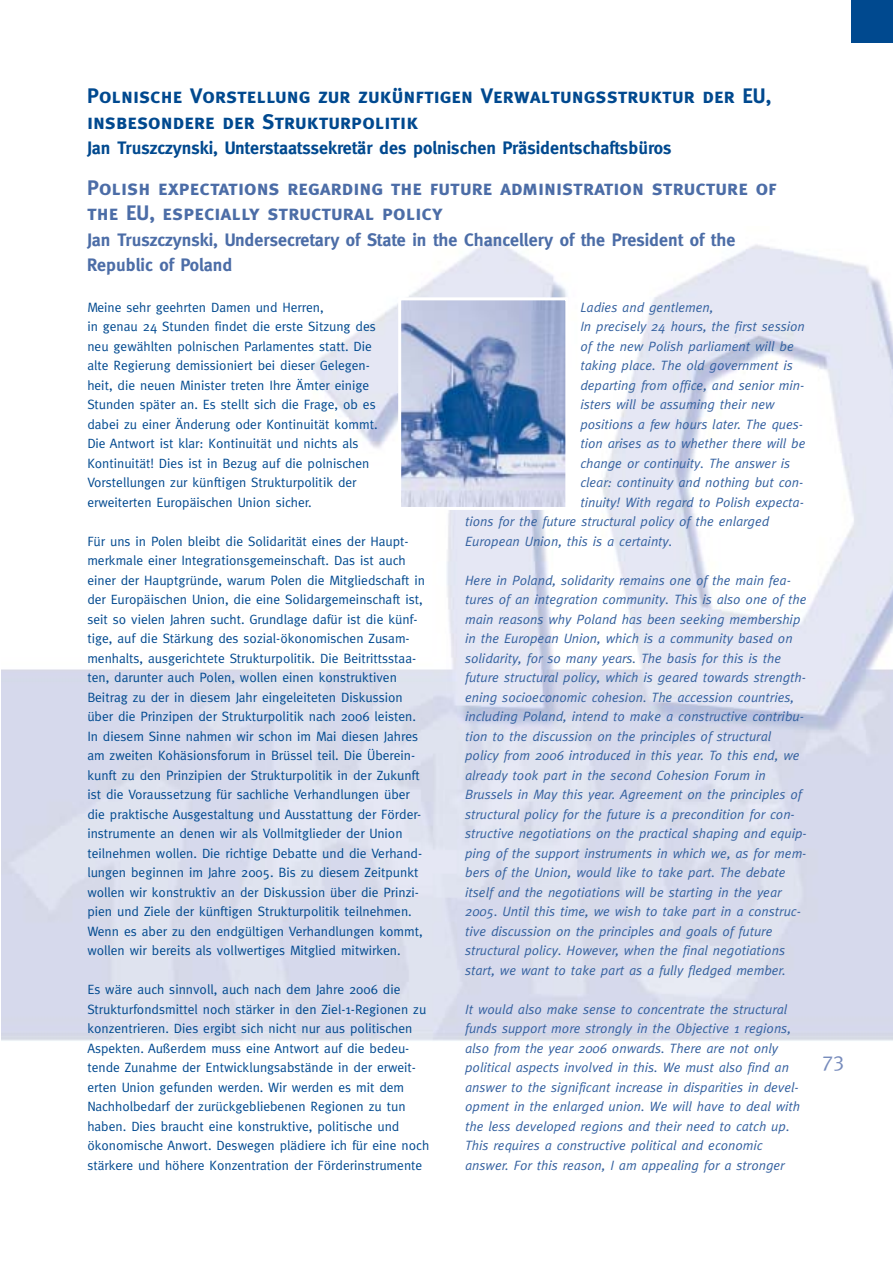
<style>
.page{position:relative;width:893px;height:1263px;background:#fff}
.page>*{position:absolute;margin:0;border:0;box-sizing:border-box;transform-origin:0 0}
.t1{font:21px/25.5px "Meta Bold Caps";color:#4c6da7}
.t2{font:21px/25.5px "Meta Bold Caps";color:#00498f}
.t3{font:21px "Meta";color:#768bbc}
.t4{font:700 18px/25.5px "Meta";color:#4c6da7}
.t5{font:700 18px "Meta";color:#00498f}
.t6{font:13.5px/19.5px "Meta";color:#00498f}
.t7{font:italic 13.5px/19.5px "Meta";color:#33609f}
</style>
<div class="page">
<div style="left:851px;top:0;width:41px;height:43px;background:#00498f"></div>
<img style="left:1px;top:238px;width:891px;height:804px">
<img style="left:402px;top:301px;width:162px;height:205px">
<div style="left:398px;top:297px;width:170px;height:213px;border:3px solid #fff"></div>
<h1 class="t2" style="left:87px;top:83px;width:685px">Polnische Vorstellung zur zukünftigen Verwaltungsstruktur der EU, insbesondere der Strukturpolitik</h1>
<h2 class="t5" style="left:87px;top:141px;width:586px">Jan Truszczynski, Unterstaatssekretär des polnischen Präsidentschaftsbüros</h2>
<h1 class="t1" style="left:87px;top:175px;width:691px">Polish expectations regarding the future administration structure of the EU, especially structural policy</h1>
<h2 class="t4" style="left:87px;top:228px;width:650px">Jan Truszczynski, Undersecretary of State in the Chancellery of the President of the<br>Republic of Poland</h2>
<p class="t6" style="left:87px;top:299px;width:292px">Meine sehr geehrten Damen und Herren,<br>in genau 24 Stunden findet die erste Sitzung des neu gewählten polnischen Parlamentes statt. Die alte Regierung demissioniert bei dieser Gelegen&shy;heit, die neuen Minister treten Ihre Ämter einige Stunden später an. Es stellt sich die Frage, ob es dabei zu einer Änderung oder Kontinuität kommt.<br>Die Antwort ist klar: Kontinuität und nichts als Kontinuität! Dies ist in Bezug auf die polnischen Vorstellungen zur künftigen Strukturpolitik der erweiterten Europäischen Union sicher.</p>
<p class="t6" style="left:87px;top:533px;width:339px">Für uns in Polen bleibt die Solidarität eines der Haupt&shy;merkmale einer Integrationsgemeinschaft. Das ist auch einer der Hauptgründe, warum Polen die Mitgliedschaft in der Europäischen Union, die eine Solidargemeinschaft ist, seit so vielen Jahren sucht. Grundlage dafür ist die künf&shy;tige, auf die Stärkung des sozial-ökonomischen Zusam&shy;menhalts, ausgerichtete Strukturpolitik. Die Beitrittsstaa&shy;ten, darunter auch Polen, wollen einen konstruktiven Beitrag zu der in diesem Jahr eingeleiteten Diskussion über die Prinzipen der Strukturpolitik nach 2006 leisten.<br>In diesem Sinne nahmen wir schon im Mai diesen Jahres am zweiten Kohäsionsforum in Brüssel teil. Die Überein&shy;kunft zu den Prinzipien der Strukturpolitik in der Zukunft ist die Voraussetzung für sachliche Verhandlungen über die praktische Ausgestaltung und Ausstattung der Förder&shy;instrumente an denen wir als Vollmitglieder der Union teilnehmen wollen. Die richtige Debatte und die Verhand&shy;lungen beginnen im Jahre 2005. Bis zu diesem Zeitpunkt wollen wir konstruktiv an der Diskussion über die Prinzi&shy;pien und Ziele der künftigen Strukturpolitik teilnehmen.<br>Wenn es aber zu den endgültigen Verhandlungen kommt, wollen wir bereits als vollwertiges Mitglied mitwirken.</p>
<p class="t6" style="left:87px;top:981px;width:343px">Es wäre auch sinnvoll, auch nach dem Jahre 2006 die Strukturfondsmittel noch stärker in den Ziel-1-Regionen zu konzentrieren. Dies ergibt sich nicht nur aus politischen Aspekten. Außerdem muss eine Antwort auf die bedeu&shy;tende Zunahme der Entwicklungsabstände in der erweit&shy;erten Union gefunden werden. Wir werden es mit dem Nachholbedarf der zurückgebliebenen Regionen zu tun haben. Dies braucht eine konstruktive, politische und ökonomische Anwort. Deswegen plädiere ich für eine noch stärkere und höhere Konzentration der Förderinstrumente</p>
<p class="t7" style="left:580px;top:299px;width:134px">Ladies and gentlemen,</p>
<p class="t7" style="left:580px;top:318px;width:226px">In precisely 24 hours, the first session</p>
<p class="t7" style="left:580px;top:338px;width:215px">of the new Polish parliament will be</p>
<p class="t7" style="left:580px;top:357px;width:214px">taking place. The old government is</p>
<p class="t7" style="left:580px;top:377px;width:225px">departing from office, and senior min-</p>
<p class="t7" style="left:580px;top:396px;width:196px">isters will be assuming their new</p>
<p class="t7" style="left:580px;top:416px;width:224px">positions a few hours later. The ques-</p>
<p class="t7" style="left:580px;top:435px;width:226px">tion arises as to whether there will be</p>
<p class="t7" style="left:580px;top:455px;width:211px">change or continuity. The answer is</p>
<p class="t7" style="left:580px;top:474px;width:224px">clear: continuity and nothing but con-</p>
<p class="t7" style="left:580px;top:494px;width:225px">tinuity! With regard to Polish expecta-</p>
<p class="t7" style="left:465px;top:513px;width:306px">tions for the future structural policy of the enlarged</p>
<p class="t7" style="left:465px;top:533px;width:209px">European Union, this is a certainty.</p>
<p class="t7" style="left:465px;top:572px;width:343px">Here in Poland, solidarity remains one of the main fea&shy;tures of an integration community. This is also one of the main reasons why Poland has been seeking membership in the European Union, which is a community based on solidarity, for so many years. The basis for this is the future structural policy, which is geared towards strength&shy;ening socioeconomic cohesion. The accession countries, including Poland, intend to make a constructive contribu&shy;tion to the discussion on the principles of structural policy from 2006 introduced in this year. To this end, we already took part in the second Cohesion Forum in Brussels in May this year. Agreement on the principles of structural policy for the future is a precondition for con&shy;structive negotiations on the practical shaping and equip&shy;ping of the support instruments in which we, as for mem&shy;bers of the Union, would like to take part. The debate itself and the negotiations will be starting in the year 2005. Until this time, we wish to take part in a construc&shy;tive discussion on the principles and goals of future structural policy. However, when the final negotiations start, we want to take part as a fully fledged member.</p>
<p class="t7" style="left:465px;top:1001px;width:336px">It would also make sense to concentrate the structural funds support more strongly in the Objective 1 regions, also from the year 2006 onwards. There are not only political aspects involved in this. We must also find an answer to the significant increase in disparities in devel&shy;opment in the enlarged union. We will have to deal with the less developed regions and their need to catch up.<br>This requires a constructive political and economic answer. For this reason, I am appealing for a stronger</p>
<h1 class="t3" style="left:822px;top:1052px;width:24px">73</h1>
</div>
